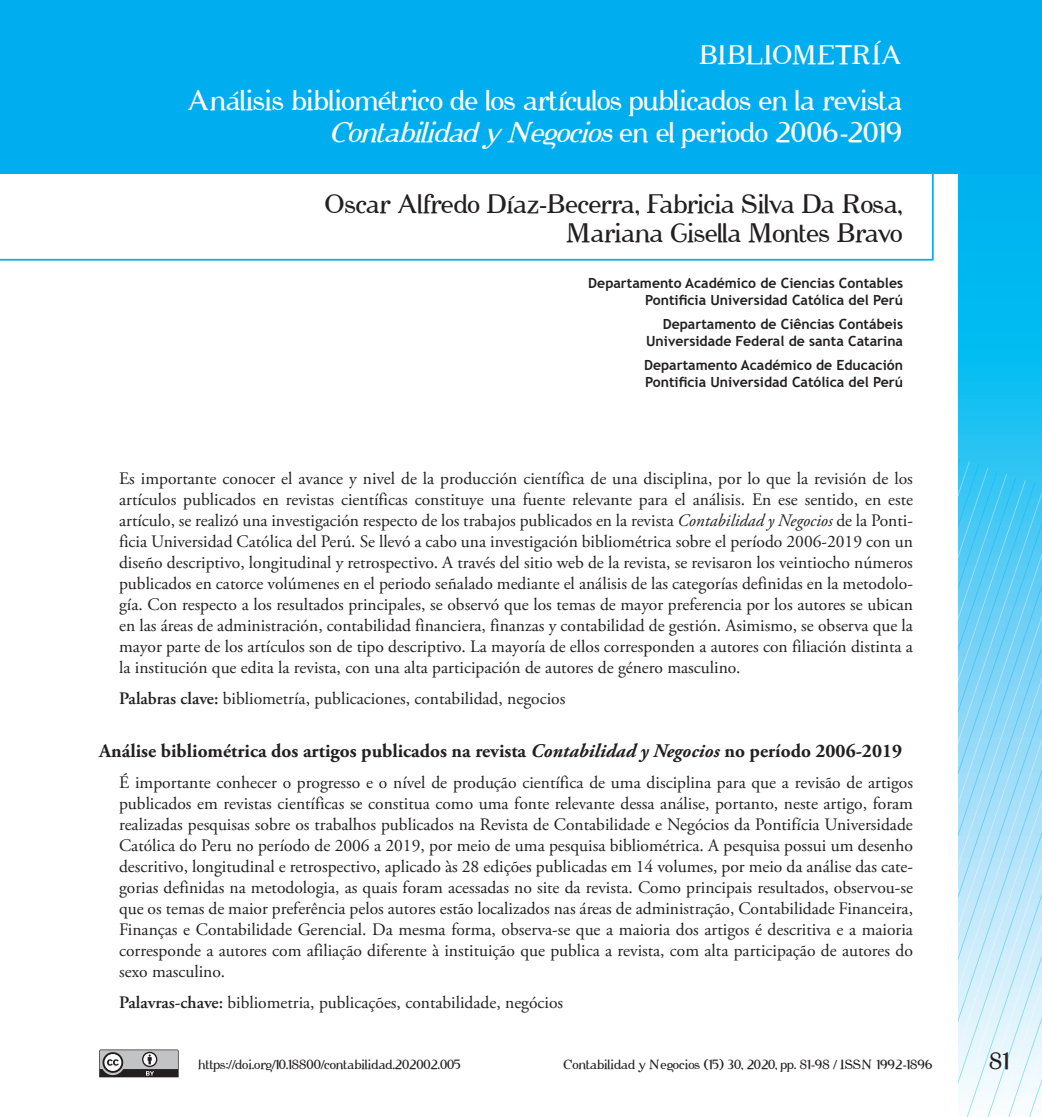
<style>
.page{position:relative;width:1042px;height:1117px;background:#fff}
.page>*{position:absolute;margin:0;border:0;box-sizing:border-box;transform-origin:0 0}
.t1{font:26.25px/31.5px "Cipher";letter-spacing:-.015em;color:#fff;text-align:right}
.t2{font:24.5px/29.4px "Cipher";letter-spacing:-.02em;color:#231f20;text-align:right}
.t3{font:24.5px "Cipher";letter-spacing:-.01em;color:#fff}
.t4{font:21.88px "Cipher";color:#231f20}
.t5{font:700 19.25px "Adobe Garamond Pro";color:#231f20}
.t6{font:17.5px/21px "Adobe Garamond Pro";color:#231f20;text-align:justify}
.t7{font:700 14px/16.8px "Trebuchet MS";color:#231f20;text-align:right}
.t8{font:12.25px "Cipher";color:#231f20}
.s1{font-style:italic}
.s2{font-weight:600}
</style>
<div class="page">
<svg style="left:958px;top:174px;width:84px;height:312px;background:#0cbbf1"></svg>
<svg style="left:958px;top:552px;width:84px;height:564px;background:#a4e0f8"></svg>
<svg style="left:968px;top:558px;width:74px;height:558px;background:#abe2f8"></svg>
<div style="left:0;top:0;width:1042px;height:174px;background:#00aeef"></div>
<svg style="left:99px;top:1049px;width:80px;height:28px;background:#8f8e90"></svg>
<svg style="left:0;top:174px;width:934px;height:87px"></svg>
<h2 class="t3" style="left:700px;top:40px;width:205px">BIBLIOMETRÍA</h2>
<h1 class="t1" style="left:189px;top:85px;width:716px">Análisis bibliométrico de los artículos publicados en la revista<br><span class="s1">Contabilidady Negocios</span>en e l p er i o d o 2 0 0 6 - 2 0 1 9</h1>
<h2 class="t2" style="left:325px;top:189px;width:579px">Oscar Alfredo Díaz-Becerra, Fabricia Silva Da Rosa,<br>Mariana Gisella Montes Bravo</h2>
<p class="t7" style="left:588px;top:275px;width:316px">Departamento Académico de Ciencias Contables<br>Pontificia Universidad Católica del Perú</p>
<p class="t7" style="left:646px;top:316px;width:258px">Departamento de Ciências Contábeis<br>Universidade Federal de santa Catarina</p>
<p class="t7" style="left:644px;top:357px;width:261px;text-align:left">Departamento Académico de Educación<br>Pontificia Universidad Católica del Perú</p>
<p class="t6" style="left:119px;top:469px;width:795px">Es importante conocer el avance y nivel de la producción científica de una disciplina, por lo que la revisión de los artículos publicados en revistas científicas constituye una fuente relevante para el análisis. En ese sentido, en este artículo, se realizó una investigación respecto de los trabajos publicados en la revista <span class="s1">Contabilidad y Negocios</span> de la Ponti&shy;ficia Universidad Católica del Perú. Se llevó a cabo una investigación bibliométrica sobre el período 2006-2019 con un diseño descriptivo, longitudinal y retrospectivo. A través del sitio web de la revista, se revisaron los veintiocho números publicados en catorce volúmenes en el periodo señalado mediante el análisis de las categorías definidas en la metodolo&shy;gía. Con respecto a los resultados principales, se observó que los temas de mayor preferencia por los autores se ubican en las áreas de administración, contabilidad financiera, finanzas y contabilidad de gestión. Asimismo, se observa que la mayor parte de los artículos son de tipo descriptivo. La mayoría de ellos corresponden a autores con filiación distinta a la institución que edita la revista, con una alta participación de autores de género masculino.</p>
<p class="t6" style="left:119px;top:688px;width:448px"><span class="s2">Palabras clave:</span> bibliometría, publicaciones, contabilidad, negocios</p>
<p class="t5" style="left:99px;top:739px;width:804px">Análise bibliométrica dos artigos publicados na revista <span class="s1">Contabilidad y Negocios</span> no período 2006-2019</p>
<p class="t6" style="left:119px;top:772px;width:795px">É importante conhecer o progresso e o nível de produção científica de uma disciplina para que a revisão de artigos publicados em revistas científicas se constitua como uma fonte relevante dessa análise, portanto, neste artigo, foram realizadas pesquisas sobre os trabalhos publicados na Revista de Contabilidade e Negócios da Pontifícia Universidade Católica do Peru no período de 2006 a 2019, por meio de uma pesquisa bibliométrica. A pesquisa possui um desenho descritivo, longitudinal e retrospectivo, aplicado às 28 edições publicadas em 14 volumes, por meio da análise das cate&shy;gorias definidas na metodologia, as quais foram acessadas no site da revista. Como principais resultados, observou-se que os temas de maior preferência pelos autores estão localizados nas áreas de administração, Contabilidade Financeira, Finanças e Contabilidade Gerencial. Da mesma forma, observa-se que a maioria dos artigos é descritiva e a maioria corresponde a autores com afiliação diferente à instituição que publica a revista, com alta participação de autores do sexo masculino.</p>
<p class="t6" style="left:119px;top:992px;width:446px"><span class="s2">Palavras-chave:</span> bibliometria, publicações, contabilidade, negócios</p>
<p class="t8" style="left:198px;top:1057px;width:264px">https://doi.org/10.18800/contabilidad.202002.005</p>
<p class="t8" style="left:564px;top:1057px;width:370px">Contabilidad y Negocios (15) 30, 2020, pp. 81-98 / ISSN 1992-1896</p>
<p class="t4" style="left:990px;top:1047px;width:21px">81</p>
</div>
